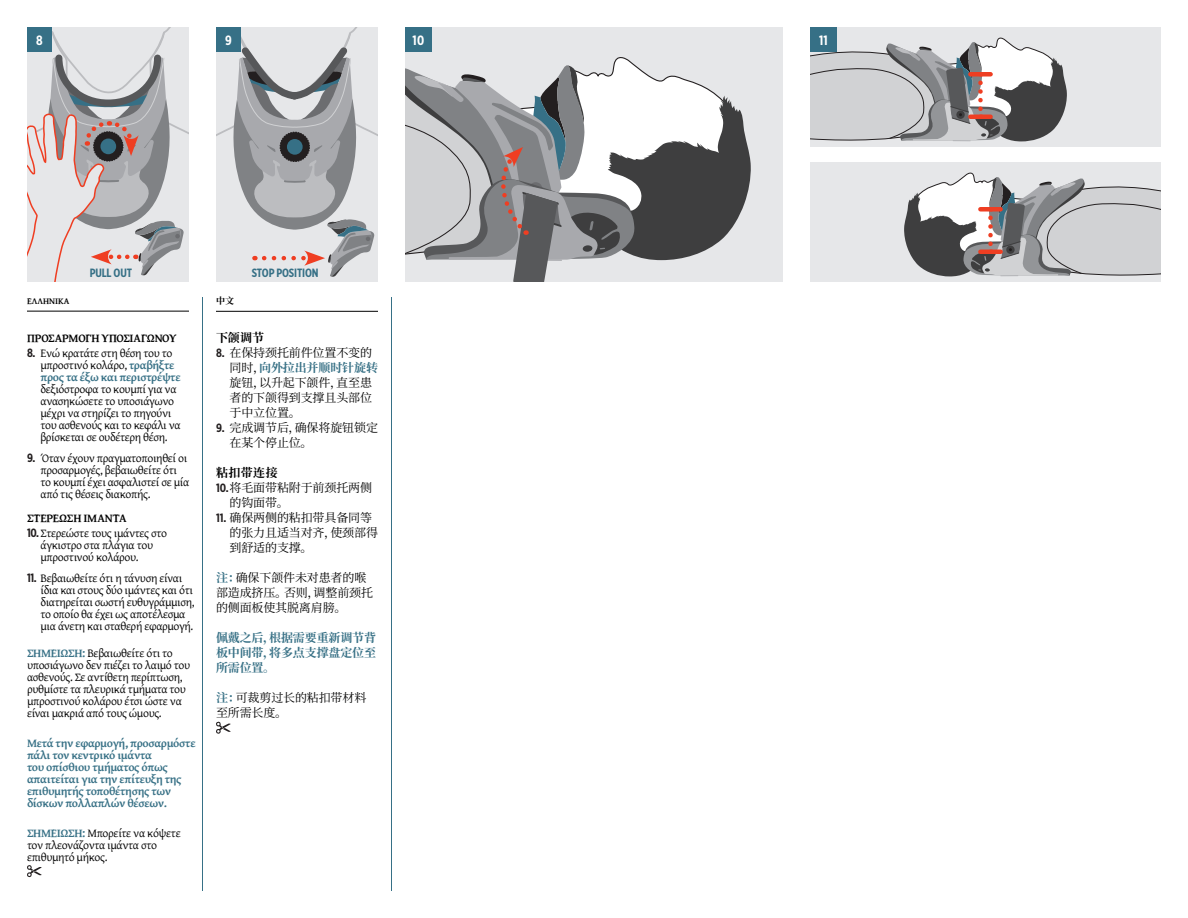
<style>
.page{position:relative;width:1188px;height:918px;background:#fff}
.page>*{position:absolute;margin:0;border:0;box-sizing:border-box;transform-origin:0 0}
.Table_Head{font:700 13.5px "Gotham X Narrow";color:#fff}
.Notes{font:12px/12px "Gentium Plus";letter-spacing:-.03em;color:#000}
.Notes-2{font:12px/15px "Source Han Serif SC";letter-spacing:-.01em;color:#000}
.Notes-3{font:700 12px/12px "Gentium Plus";letter-spacing:-.03em;color:#387186}
.Subhead{font:700 12px "Gentium Plus";letter-spacing:-.015em;color:#000}
.Notes-4{font:700 12px/15px "Source Han Serif SC";letter-spacing:-.01em;color:#387186;text-align:justify}
.Notes-5{font:700 12px "Gotham X Narrow";letter-spacing:-.01em;color:#367086}
.Subhead-2{font:700 12px "Source Han Serif SC";letter-spacing:.03em;color:#000}
.Language_Header{font:700 9px "Gentium Plus";color:#000}
.Language_Header-2{font:700 9px "Source Han Serif SC";color:#000}
.s1{font-family:"Gotham X Narrow";font-weight:700;color:#231f20}
.s2{font-weight:700;color:#387186}
</style>
<div class="page">
<div style="left:405px;top:27px;width:378px;height:255px;background:#e6e7e9"></div>
<div style="left:810px;top:27px;width:351px;height:120px;background:#e6e7e9"></div>
<svg style="left:810px;top:37px;width:257px;height:105px"></svg>
<div style="left:970px;top:72px;width:21px;height:5px;background:#ef3e22"></div>
<hr style="left:970px;top:115px;width:21px;height:4px;background:#ef3e22">
<div style="left:810px;top:162px;width:351px;height:120px;background:#e6e7e9"></div>
<svg style="left:904px;top:172px;width:257px;height:105px"></svg>
<div style="left:980px;top:207px;width:21px;height:5px;background:#ef3e22"></div>
<hr style="left:980px;top:250px;width:21px;height:4px;background:#ef3e22">
<hr style="left:27px;top:311px;width:162px;height:1px;background:#000">
<hr style="left:202px;top:297px;width:1px;height:594px;background:#367086">
<svg style="left:27px;top:865px;width:15px;height:12px"></svg>
<svg style="left:216px;top:721px;width:15px;height:13px"></svg>
<div style="left:405px;top:27px;width:27px;height:25px;background:#367086"></div>
<svg style="left:405px;top:62px;width:346px;height:220px"></svg>
<svg style="left:27px;top:27px;width:162px;height:255px;background:#c6c3c5"></svg>
<svg style="left:216px;top:27px;width:162px;height:255px;background:#bec0c3"></svg>
<div style="left:810px;top:27px;width:27px;height:25px;background:#367086"></div>
<hr style="left:391px;top:297px;width:1px;height:594px;background:#367086">
<hr style="left:216px;top:311px;width:162px;height:1px;background:#000">
<p class="Table_Head" style="left:36px;top:32px;width:8px">8</p>
<p class="Table_Head" style="left:225px;top:32px;width:8px">9</p>
<p class="Table_Head" style="left:413px;top:32px;width:13px">10</p>
<p class="Notes-5" style="left:90px;top:265px;width:44px">PULL OUT</p>
<p class="Notes-5" style="left:252px;top:265px;width:68px">STOP POSITION</p>
<p class="Language_Header" style="left:27px;top:293px;width:44px">ΕΛΛΗΝΙΚΑ</p>
<p class="Subhead" style="left:27px;top:327px;width:151px">ΠΡΟΣΑΡΜΟΓΗ ΥΠΟΣΙΑΓΩΝΟΥ</p>
<p class="Notes" style="left:40px;top:346px;width:142px;text-indent:-14px"><span class="s1">8.</span> Ενώ κρατάτε στη θέση του το μπροστινό κολάρο, <span class="s2">τραβήξτε προς τα έξω και περιστρέψτε </span>δεξιόστροφα το κουμπί για να ανασηκώσετε το υποσιάγωνο μέχρι να στηρίζει το πηγούνι του ασθενούς και το κεφάλι να βρίσκεται σε ουδέτερη θέση.</p>
<p class="Notes" style="left:40px;top:451px;width:150px;text-indent:-14px"><span class="s1">9.</span> Όταν έχουν πραγματοποιηθεί οι προσαρμογές, βεβαιωθείτε ότι το κουμπί έχει ασφαλιστεί σε μία από τις θέσεις διακοπής.</p>
<p class="Subhead" style="left:27px;top:507px;width:101px">ΣΤΕΡΕΩΣΗ ΙΜΑΝΤΑ</p>
<p class="Notes" style="left:40px;top:526px;width:128px;text-indent:-14px"><span class="s1">10.</span>Στερεώστε τους ιμάντες στο άγκιστρο στα πλάγια του μπροστινού κολάρου.</p>
<p class="Notes" style="left:40px;top:571px;width:156px;text-indent:-14px"><span class="s1">11.</span> Βεβαιωθείτε ότι η τάνυση είναι ίδια και στους δύο ιμάντες και ότι διατηρείται σωστή ευθυγράμμιση, το οποίο θα έχει ως αποτέλεσμα μια άνετη και σταθερή εφαρμογή.</p>
<p class="Notes" style="left:27px;top:646px;width:165px"><span class="s2">ΣΗΜΕΙΩΣΗ:</span> Βεβαιωθείτε ότι το υποσιάγωνο δεν πιέζει το λαιμό του ασθενούς. Σε αντίθετη περίπτωση, ρυθμίστε τα πλευρικά τμήματα του μπροστινού κολάρου έτσι ώστε να είναι μακριά από τους ώμους.</p>
<p class="Notes-3" style="left:27px;top:736px;width:170px">Μετά την εφαρμογή, προσαρμόστε πάλι τον κεντρικό ιμάντα<br>του οπίσθιου τμήματος όπως απαιτείται για την επίτευξη της επιθυμητής τοποθέτησης των δίσκων πολλαπλών θέσεων.</p>
<p class="Notes" style="left:27px;top:826px;width:155px"><span class="s2">ΣΗΜΕΙΩΣΗ:</span> Μπορείτε να κόψετε τον πλεονάζοντα ιμάντα στο επιθυμητό μήκος.</p>
<p class="Language_Header-2" style="left:216px;top:296px;width:19px">中文</p>
<p class="Subhead-2" style="left:216px;top:331px;width:50px">下颌调节</p>
<p class="Notes-2" style="left:230px;top:345px;width:150px;text-indent:-14px"><span class="s1">8.</span> 在保持颈托前件位置不变的同时，<span class="s2">向外拉出并顺时针旋转</span>旋钮，以升起下颌件，直至患者的下颌得到支撑且头部位于中立位置。</p>
<p class="Notes-2" style="left:230px;top:420px;width:150px;text-indent:-14px"><span class="s1">9.</span> 完成调节后，确保将旋钮锁定在某个停止位。</p>
<p class="Subhead-2" style="left:216px;top:466px;width:63px">粘扣带连接</p>
<p class="Notes-2" style="left:230px;top:480px;width:144px;text-indent:-14px"><span class="s1">10.</span>将毛面带粘附于前颈托两侧的钩面带。</p>
<p class="Notes-2" style="left:230px;top:510px;width:150px;text-indent:-14px"><span class="s1">11.</span> 确保两侧的粘扣带具备同等的张力且适当对齐，使颈部得到舒适的支撑。</p>
<p class="Notes-2" style="left:216px;top:570px;width:159px"><span class="s2">注：</span>确保下颌件未对患者的喉部造成挤压。否则，调整前颈托的侧面板使其脱离肩膀。</p>
<p class="Notes-4" style="left:216px;top:630px;width:162px">佩戴之后，根据需要重新调节背板中间带，将多点支撑盘定位至所需位置。</p>
<p class="Notes-2" style="left:216px;top:690px;width:152px"><span class="s2">注：</span>可裁剪过长的粘扣带材料至所需长度。</p>
<p class="Table_Head" style="left:819px;top:32px;width:10px">11</p>
</div>
